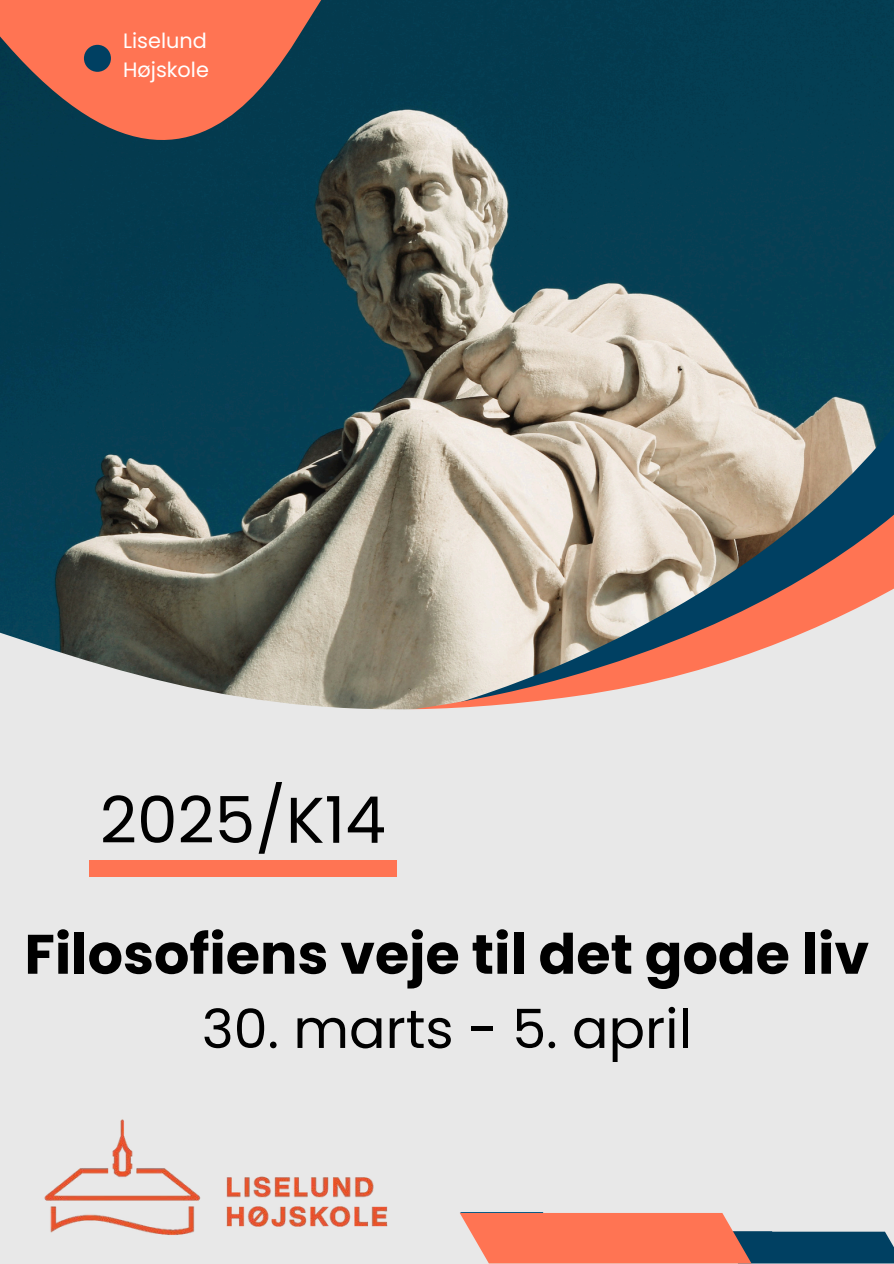
<style>
.page{position:relative;width:894px;height:1264px;background:#fff}
.page>*{position:absolute;margin:0;border:0;box-sizing:border-box;transform-origin:0 0}
.t1{font:64.5px "Poppins";color:#000}
.t2{font:700 55.5px "Poppins";color:#000}
.t3{font:54px "Poppins";color:#000}
.t4{font:20.85px/28.7px "Poppins";color:#fff}
</style>
<div class="page">
<div style="left:0;top:0;width:893px;height:1263px;background:#e8e8e8"></div>
<img style="left:0;top:0;width:893px;height:370px">
<svg style="left:0;top:370px;width:893px;height:111px;background:#677b7c"></svg>
<svg style="left:0;top:481px;width:893px;height:86px;background:#848780"></svg>
<svg style="left:0;top:567px;width:893px;height:143px"></svg>
<svg style="left:0;top:0;width:447px;height:152px;background:#815b54"></svg>
<div style="left:89px;top:860px;width:307px;height:16px;background:#ff7453"></div>
<div style="left:84px;top:45px;width:27px;height:27px;background:#004062;border-radius:50%"></div>
<svg style="left:460px;top:1212px;width:433px;height:51px"></svg>
<img style="left:44px;top:1119px;width:344px;height:116px">
<h2 class="t4" style="left:123px;top:27px;width:87px">Liselund<br>Højskole</h2>
<h1 class="t1" style="left:100px;top:775px;width:287px">2025/K14</h1>
<p class="t2" style="left:24px;top:915px;width:845px">Filosofiens veje til det gode liv</p>
<p class="t3" style="left:202px;top:991px;width:491px">30. marts - 5. april</p>
</div>
